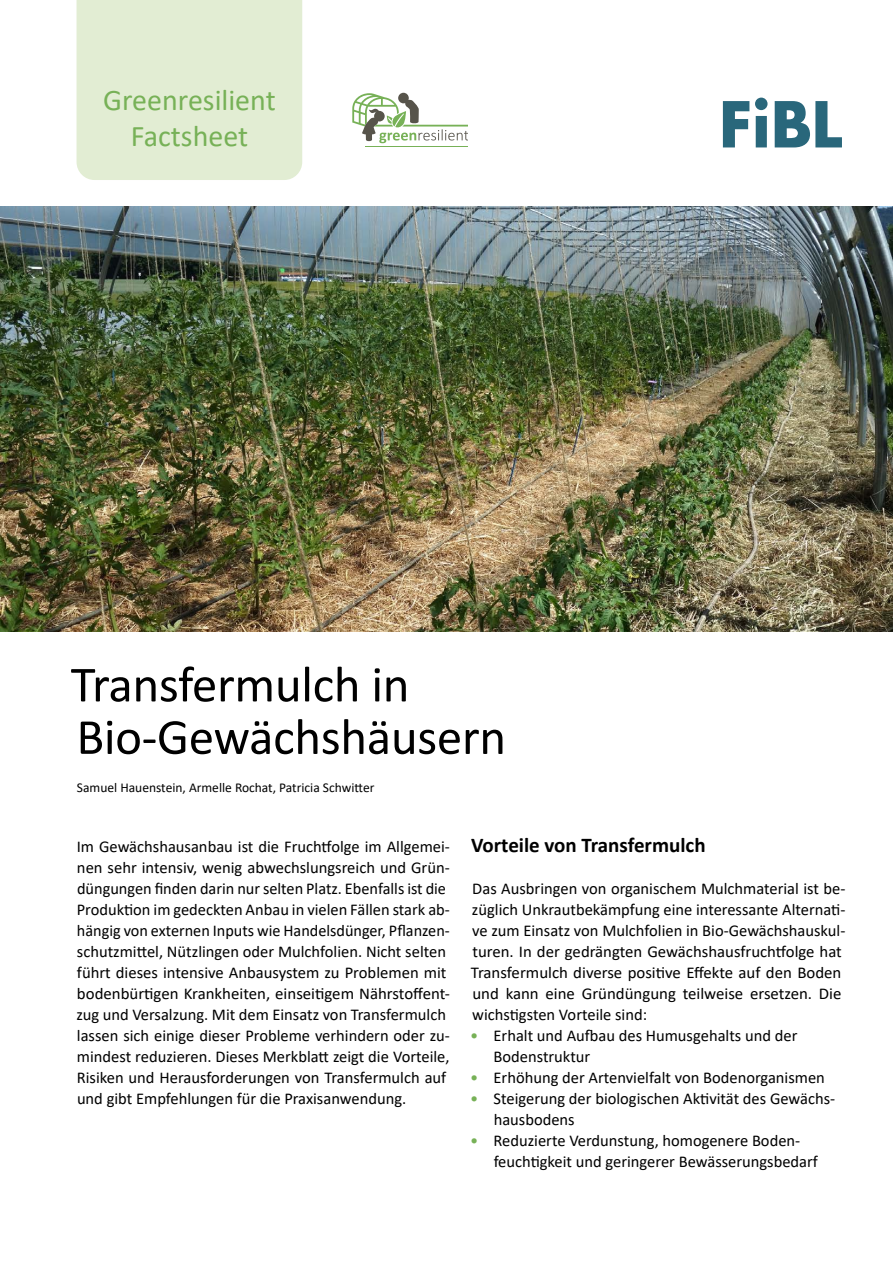
<style>
.page{position:relative;width:893px;height:1263px;background:#fff}
.page>*{position:absolute;margin:0;border:0;box-sizing:border-box;transform-origin:0 0}
.t1{font:51px/52.5px "Calibri";letter-spacing:-.005em;color:#000}
.t2{font:30px/36px "Calibri";color:#77b157;text-align:center}
.t3{font:700 21px "Calibri";color:#000}
.t4{font:16.5px/21px "Calibri";color:#000}
.t5{font:13.5px "Calibri";color:#000}
.s1{color:#77b157}
</style>
<div class="page">
<div style="left:77px;top:0;width:225px;height:180px;background:#e2edd3"></div>
<hr style="left:366px;top:146px;width:102px;height:1px;background:#77b157">
<svg style="left:353px;top:93px;width:115px;height:50px"></svg>
<img style="left:0;top:206px;width:893px;height:425px">
<svg style="left:723px;top:98px;width:119px;height:49px"></svg>
<h2 class="t2" style="left:103px;top:82px;width:174px">Greenresilient<br>Factsheet</h2>
<h1 class="t1" style="left:71px;top:657px;width:437px">Transfermulch in<br>Bio-Gewächshäusern</h1>
<p class="t5" style="left:77px;top:778px;width:299px">Samuel Hauenstein, Armelle Rochat, Patricia Schwitter</p>
<p class="t4" style="left:77px;top:836px;width:375px">Im Gewächshausanbau ist die Fruchtfolge im Allgemei&shy;nen sehr intensiv, wenig abwechslungsreich und Grün&shy;düngungen finden darin nur selten Platz. Ebenfalls ist die Produktion im gedeckten Anbau in vielen Fällen stark ab&shy;hängig von externen Inputs wie Handelsdünger, Pflanzen&shy;schutzmittel, Nützlingen oder Mulchfolien. Nicht selten führt dieses intensive Anbausystem zu Problemen mit bodenbürtigen Krankheiten, einseitigem Nährstoffent&shy;zug und Versalzung. Mit dem Einsatz von Transfermulch lassen sich einige dieser Probleme verhindern oder zu&shy;mindest reduzieren. Dieses Merkblatt zeigt die Vorteile, Risiken und Herausforderungen von Transfermulch auf und gibt Empfehlungen für die Praxisanwendung.</p>
<p class="t3" style="left:471px;top:830px;width:236px">Vorteile von Transfermulch</p>
<p class="t4" style="left:471px;top:878px;width:376px">Das Ausbringen von organischem Mulchmaterial ist be&shy;züglich Unkrautbekämpfung eine interessante Alternati&shy;ve zum Einsatz von Mulchfolien in Bio-Gewächshauskul&shy;turen. In der gedrängten Gewächshausfruchtfolge hat Transfermulch diverse positive Effekte auf den Boden und kann eine Gründüngung teilweise ersetzen. Die wichstigsten Vorteile sind:</p>
<p class="t4" style="left:493px;top:1025px;width:305px;text-indent:-23px"><span class="s1">•</span> Erhalt und Aufbau des Humusgehalts und der<br>Bodenstruktur</p>
<p class="t4" style="left:470px;top:1067px;width:356px"><span class="s1">•</span> Erhöhung der Artenvielfalt von Bodenorganismen</p>
<p class="t4" style="left:494px;top:1088px;width:342px;text-indent:-24px"><span class="s1">•</span> Steigerung der biologischen Aktivität des Gewächs&shy;hausbodens</p>
<p class="t4" style="left:494px;top:1130px;width:326px;text-indent:-24px"><span class="s1">•</span> Reduzierte Verdunstung, homogenere Boden&shy;feuchtigkeit und geringerer Bewässerungsbedarf</p>
</div>
